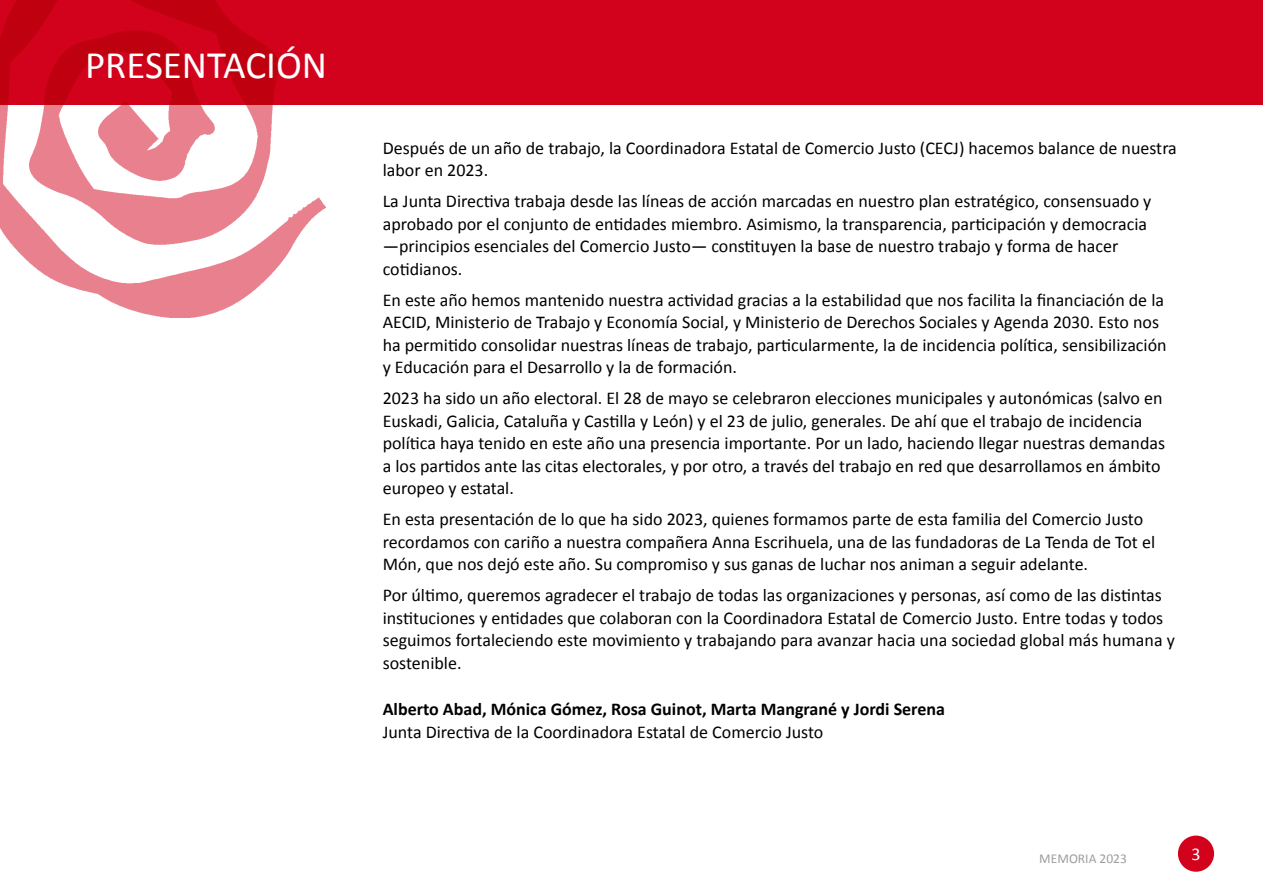
<style>
.page{position:relative;width:1263px;height:893px;background:#fff}
.page>*{position:absolute;margin:0;border:0;box-sizing:border-box;transform-origin:0 0}
.t1{font:39px "Calibri";color:#fff}
.t2{font:18px/22.5px "Calibri";color:#000}
.t3{font:700 18px "Calibri";color:#000}
.t4{font:18px "Calibri";color:#fff}
.t5{font:13.5px "Calibri";color:#9c9e9f}
</style>
<div class="page">
<div style="left:0;top:0;width:1263px;height:104px;background:#d2021c"></div>
<img style="left:0;top:0;width:325px;height:318px">
<div style="left:1178px;top:836px;width:36px;height:36px;background:#d2021c;border-radius:50%"></div>
<h1 class="t1" style="left:85px;top:41px;width:20px">presentaci</h1>
<h1 class="t1" style="left:276px;top:41px;width:46px">ón</h1>
<p class="t2" style="left:383px;top:136px;width:796px">Después de un año de trabajo, la Coordinadora Estatal de Comercio Justo (CECJ) hacemos balance de nuestra labor en 2023.</p>
<p class="t2" style="left:383px;top:189px;width:770px">La Junta Directiva trabaja desde las líneas de acción marcadas en nuestro plan estratégico, consensuado y aprobado por el conjunto de entidades miembro. Asimismo, la transparencia, participación y democracia —principios esenciales del Comercio Justo— constituyen la base de nuestro trabajo y forma de hacer cotidianos.</p>
<p class="t2" style="left:383px;top:288px;width:785px">En este año hemos mantenido nuestra actividad gracias a la estabilidad que nos facilita la financiación de la AECID, Ministerio de Trabajo y Economía Social, y Ministerio de Derechos Sociales y Agenda 2030. Esto nos ha permitido consolidar nuestras líneas de trabajo, particularmente, la de incidencia política, sensibilización y Educación para el Desarrollo y la de formación.</p>
<p class="t2" style="left:383px;top:386px;width:784px">2023 ha sido un año electoral. El 28 de mayo se celebraron elecciones municipales y autonómicas (salvo en Euskadi, Galicia, Cataluña y Castilla y León) y el 23 de julio, generales. De ahí que el trabajo de incidencia política haya tenido en este año una presencia importante. Por un lado, haciendo llegar nuestras demandas a los partidos ante las citas electorales, y por otro, a través del trabajo en red que desarrollamos en ámbito europeo y estatal.</p>
<p class="t2" style="left:383px;top:507px;width:774px">En esta presentación de lo que ha sido 2023, quienes formamos parte de esta familia del Comercio Justo recordamos con cariño a nuestra compañera Anna Escrihuela, una de las fundadoras de La Tenda de Tot el<br>Món, que nos dejó este año. Su compromiso y sus ganas de luchar nos animan a seguir adelante.</p>
<p class="t2" style="left:383px;top:583px;width:794px">Por último, queremos agradecer el trabajo de todas las organizaciones y personas, así como de las distintas instituciones y entidades que colaboran con la Coordinadora Estatal de Comercio Justo. Entre todas y todos seguimos fortaleciendo este movimiento y trabajando para avanzar hacia una sociedad global más humana y sostenible.</p>
<p class="t3" style="left:383px;top:698px;width:564px">Alberto Abad, Mónica Gómez, Rosa Guinot, Marta Mangrané y Jordi Serena</p>
<p class="t2" style="left:383px;top:720px;width:442px">Junta Directiva de la Coordinadora Estatal de Comercio Justo</p>
<p class="t5" style="left:1039px;top:850px;width:89px">MEMORIA 2023</p>
<p class="t4" style="left:1191px;top:843px;width:11px">3</p>
</div>
